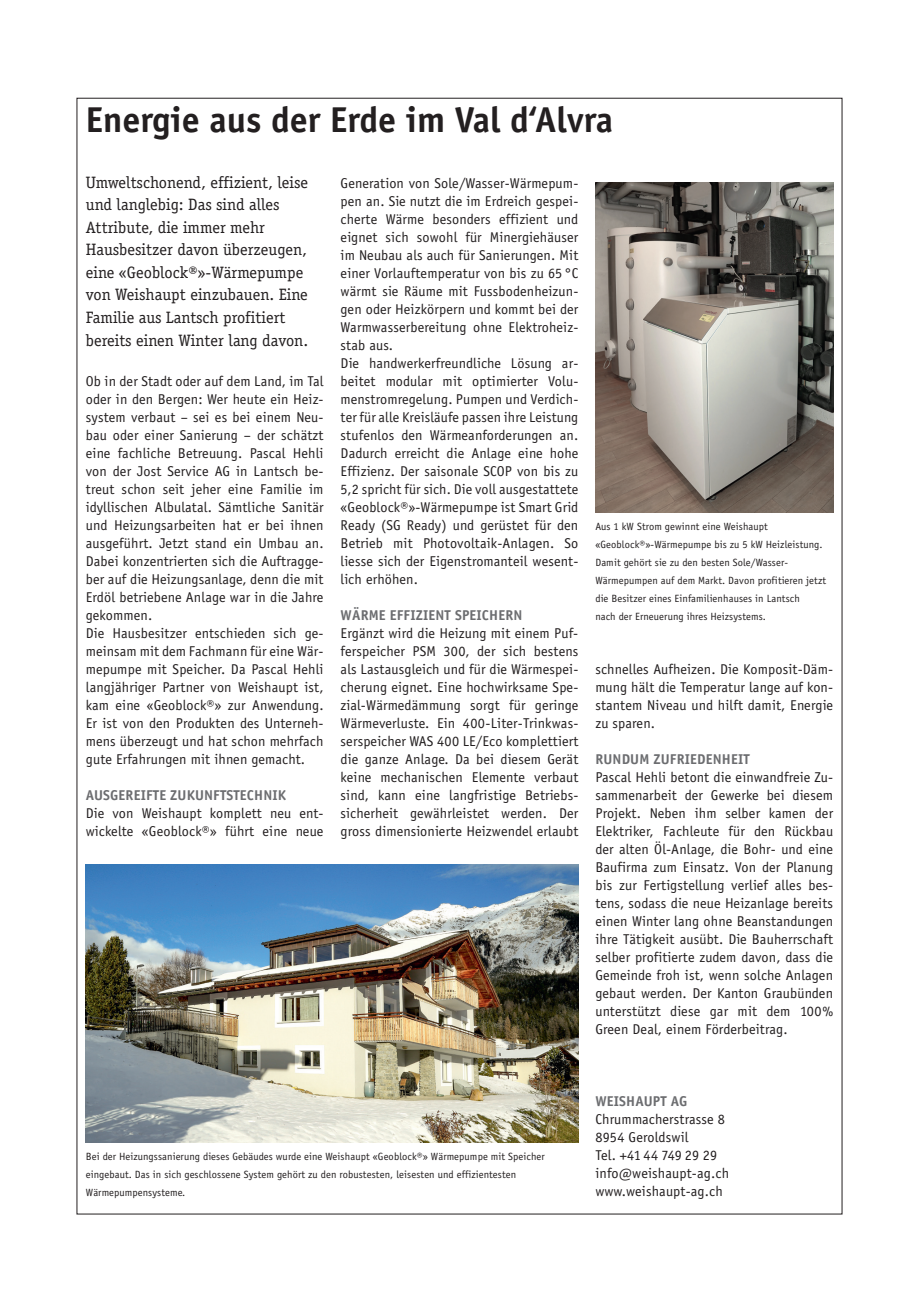
<style>
.page{position:relative;width:919px;height:1289px;background:#fff}
.page>*{position:absolute;margin:0;border:0;box-sizing:border-box;transform-origin:0 0}
.t1{font:700 36px "Officina Sans";color:#231f20}
.t2{font:16.5px/22.5px "Officina Serif";color:#231f20}
.t3{font:14.25px/18px "Officina Sans";letter-spacing:.01em;color:#231f20}
.t4{font:700 14.25px "Officina Sans";letter-spacing:.01em;color:#6c6d70}
.t5{font:10.5px/18px "Officina Sans";letter-spacing:.01em;color:#231f20}
</style>
<div class="page">
<img style="left:595px;top:182px;width:238px;height:330px">
<img style="left:86px;top:864px;width:492px;height:278px">
<h1 class="t1" style="left:86px;top:97px;width:528px">Energie aus der Erde im Val d‘Alvra</h1>
<p class="t2" style="left:86px;top:171px;width:224px">Umweltschonend, effizient, leise und langlebig: Das sind alles<br>Attribute, die immer mehr<br>Hausbesitzer davon überzeugen, eine «Geoblock®»-Wärmepumpe von Weishaupt einzubauen. Eine<br>Familie aus Lantsch profitiert bereits einen Winter lang davon.</p>
<p class="t3" style="left:86px;top:372px;width:239px">Ob in der Stadt oder auf dem Land, im Tal oder in den Bergen: Wer heute ein Heiz&shy;system verbaut – sei es bei einem Neu&shy;bau oder einer Sanierung – der schätzt eine fachliche Betreuung. Pascal Hehli von der Jost Service AG in Lantsch be&shy;treut schon seit jeher eine Familie im idyllischen Albulatal. Sämtliche Sanitär und Heizungsarbeiten hat er bei ihnen ausgeführt. Jetzt stand ein Umbau an.<br>Dabei konzentrierten sich die Auftragge&shy;ber auf die Heizungsanlage, denn die mit Erdöl betriebene Anlage war in die Jahre gekommen.<br>Die Hausbesitzer entschieden sich ge&shy;meinsam mit dem Fachmann für eine Wär&shy;mepumpe mit Speicher. Da Pascal Hehli langjähriger Partner von Weishaupt ist, kam eine «Geoblock®» zur Anwendung.<br>Er ist von den Produkten des Unterneh&shy;mens überzeugt und hat schon mehrfach gute Erfahrungen mit ihnen gemacht.</p>
<p class="t4" style="left:86px;top:786px;width:202px">AUSGEREIFTE ZUKUNFTSTECHNIK</p>
<p class="t3" style="left:86px;top:804px;width:239px">Die von Weishaupt komplett neu ent&shy;wickelte «Geoblock®» führt eine neue</p>
<p class="t3" style="left:340px;top:174px;width:239px">Generation von Sole/Wasser-Wärmepum&shy;pen an. Sie nutzt die im Erdreich gespei&shy;cherte Wärme besonders effizient und eignet sich sowohl für Minergiehäuser im Neubau als auch für Sanierungen. Mit einer Vorlauftemperatur von bis zu 65 °C wärmt sie Räume mit Fussbodenheizun&shy;gen oder Heizkörpern und kommt bei der Warmwasserbereitung ohne Elektroheiz&shy;stab aus.<br>Die handwerkerfreundliche Lösung ar&shy;beitet modular mit optimierter Volu&shy;menstromregelung. Pumpen und Verdich&shy;ter für alle Kreisläufe passen ihre Leistung stufenlos den Wärmeanforderungen an.<br>Dadurch erreicht die Anlage eine hohe Effizienz. Der saisonale SCOP von bis zu 5,2 spricht für sich. Die voll ausgestattete «Geoblock®»-Wärmepumpe ist Smart Grid Ready (SG Ready) und gerüstet für den Betrieb mit Photovoltaik-Anlagen. So liesse sich der Eigenstromanteil wesent&shy;lich erhöhen.</p>
<p class="t4" style="left:340px;top:606px;width:183px">WÄRME EFFIZIENT SPEICHERN</p>
<p class="t3" style="left:340px;top:624px;width:239px;text-align:justify">Ergänzt wird die Heizung mit einem Puf&shy;ferspeicher PSM 300, der sich bestens als Lastausgleich und für die Wärmespei&shy;cherung eignet. Eine hochwirksame Spe&shy;zial-Wärmedämmung sorgt für geringe Wärmeverluste. Ein 400-Liter-Trinkwas&shy;serspeicher WAS 400 LE/Eco komplettiert die ganze Anlage. Da bei diesem Gerät keine mechanischen Elemente verbaut sind, kann eine langfristige Betriebs&shy;sicherheit gewährleistet werden. Der gross dimensionierte Heizwendel erlaubt</p>
<p class="t5" style="left:595px;top:517px;width:232px">Aus 1 kW Strom gewinnt eine Weishaupt «Geoblock®»-Wärmepumpe bis zu 5 kW Heizleistung.<br>Damit gehört sie zu den besten Sole/Wasser-Wärmepumpen auf dem Markt. Davon profitieren jetzt die Besitzer eines Einfamilienhauses in Lantsch<br>nach der Erneuerung ihres Heizsystems.</p>
<p class="t3" style="left:595px;top:660px;width:239px;text-align:justify">schnelles Aufheizen. Die Komposit-Däm&shy;mung hält die Temperatur lange auf kon&shy;stantem Niveau und hilft damit, Energie zu sparen.</p>
<p class="t4" style="left:595px;top:750px;width:156px">RUNDUM ZUFRIEDENHEIT</p>
<p class="t3" style="left:595px;top:768px;width:239px;text-align:justify">Pascal Hehli betont die einwandfreie Zu&shy;sammenarbeit der Gewerke bei diesem Projekt. Neben ihm selber kamen der Elektriker, Fachleute für den Rückbau der alten Öl-Anlage, die Bohr- und eine Baufirma zum Einsatz. Von der Planung bis zur Fertigstellung verlief alles bes&shy;tens, sodass die neue Heizanlage bereits einen Winter lang ohne Beanstandungen ihre Tätigkeit ausübt. Die Bauherrschaft selber profitierte zudem davon, dass die Gemeinde froh ist, wenn solche Anlagen gebaut werden. Der Kanton Graubünden unterstützt diese gar mit dem 100% Green Deal, einem Förderbeitrag.</p>
<p class="t5" style="left:86px;top:1147px;width:460px">Bei der Heizungssanierung dieses Gebäudes wurde eine Weishaupt «Geoblock®» Wärmepumpe mit Speicher eingebaut. Das in sich geschlossene System gehört zu den robustesten, leisesten und effizientesten<br>Wärmepumpensysteme.</p>
<p class="t4" style="left:595px;top:1092px;width:93px">WEISHAUPT AG</p>
<p class="t3" style="left:595px;top:1110px;width:135px">Chrummacherstrasse 8<br>8954 Geroldswil<br>Tel. +41 44 749 29 29 info@weishaupt-ag.ch www.weishaupt-ag.ch</p>
</div>
